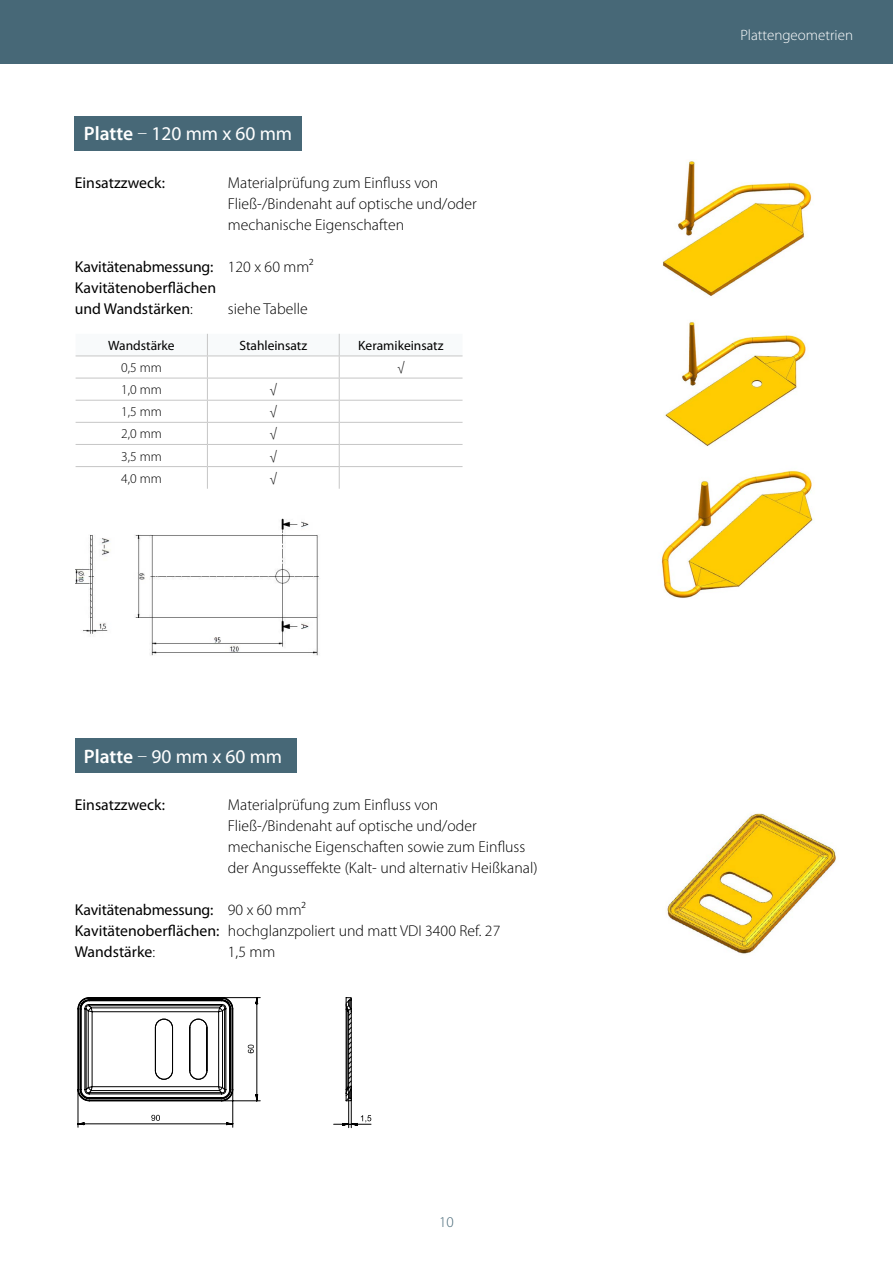
<style>
.page{position:relative;width:893px;height:1263px;background:#fff}
.page>*{position:absolute;margin:0;border:0;box-sizing:border-box;transform-origin:0 0}
.t1{font:19.5px "Myriad Pro";color:#fff}
.t2{font:300 15.75px/21px "Myriad Pro";color:#000}
.t3{font:15.75px/21px "Myriad Pro";color:#000}
.t4{font:300 15px "Myriad Pro";color:#fff}
.t5{font:300 15px "Myriad Pro";color:#476877}
.t6{font:13.5px "Myriad Pro";color:#000}
.t7{font:300 13.5px "Myriad Pro";color:#000}
.s1{font-weight:600}
.s2{font-weight:300}
</style>
<div class="page">
<svg style="left:77px;top:997px;width:295px;height:132px"></svg>
<img style="left:666px;top:813px;width:170px;height:141px">
<img style="left:663px;top:161px;width:149px;height:135px">
<img style="left:665px;top:321px;width:141px;height:125px">
<img style="left:661px;top:470px;width:152px;height:128px">
<svg style="left:76px;top:334px;width:387px;height:155px"></svg>
<hr style="left:76px;top:356px;width:131px;height:1px;background:#c6c6c6">
<hr style="left:207px;top:356px;width:132px;height:1px;background:#c6c6c6">
<hr style="left:339px;top:356px;width:124px;height:1px;background:#c6c6c6">
<div style="left:76px;top:739px;width:221px;height:34px;background:#476877"></div>
<div style="left:75px;top:116px;width:227px;height:34px;background:#476877"></div>
<img style="left:76px;top:518px;width:243px;height:138px">
<div style="left:0;top:0;width:893px;height:64px;background:#476877"></div>
<p class="t1" style="left:84px;top:121px;width:210px"><span class="s1">Platte</span> <span class="s2">–</span> 120 mm x 60 mm</p>
<p class="t3" style="left:75px;top:172px;width:92px">Einsatzzweck:</p>
<p class="t3" style="left:75px;top:256px;width:143px">Kavitätenabmessung:<br>Kavitätenoberflächen und Wandstärken<span class="s2">:</span></p>
<p class="t2" style="left:228px;top:172px;width:250px">Materialprüfung zum Einfluss von<br>Fließ-/Bindenaht auf optische und/oder mechanische Eigenschaften</p>
<p class="t2" style="left:228px;top:256px;width:87px">120 x 60 mm²</p>
<p class="t2" style="left:228px;top:298px;width:81px">siehe Tabelle</p>
<p class="t6" style="left:108px;top:337px;width:68px">Wandstärke</p>
<p class="t6" style="left:239px;top:337px;width:69px">Stahleinsatz</p>
<p class="t6" style="left:358px;top:337px;width:87px">Keramikeinsatz</p>
<p class="t7" style="left:121px;top:360px;width:42px">0,5 mm</p>
<p class="t7" style="left:397px;top:360px;width:9px">√</p>
<p class="t7" style="left:121px;top:382px;width:42px">1,0 mm</p>
<p class="t7" style="left:270px;top:382px;width:9px">√</p>
<p class="t7" style="left:121px;top:404px;width:42px">1,5 mm</p>
<p class="t7" style="left:270px;top:404px;width:9px">√</p>
<p class="t7" style="left:121px;top:426px;width:42px">2,0 mm</p>
<p class="t7" style="left:270px;top:426px;width:9px">√</p>
<p class="t7" style="left:121px;top:449px;width:42px">3,5 mm</p>
<p class="t7" style="left:270px;top:449px;width:9px">√</p>
<p class="t7" style="left:121px;top:471px;width:42px">4,0 mm</p>
<p class="t7" style="left:270px;top:471px;width:9px">√</p>
<p class="t1" style="left:84px;top:744px;width:200px"><span class="s1">Platte</span> <span class="s2">–</span> 90 mm x 60 mm</p>
<p class="t3" style="left:75px;top:794px;width:92px">Einsatzzweck:</p>
<p class="t3" style="left:75px;top:899px;width:146px">Kavitätenabmessung:<br>Kavitätenoberflächen:<br>Wandstärke<span class="s2">:</span></p>
<p class="t2" style="left:228px;top:795px;width:311px">Materialprüfung zum Einfluss von Fließ-/Bindenaht auf optische und/oder mechanische Eigenschaften sowie zum Einfluss der Angusseffekte (Kalt- und alternativ Heißkanal)</p>
<p class="t2" style="left:228px;top:900px;width:274px">90 x 60 mm²<br>hochglanzpoliert und matt VDI 3400 Ref. 27<br>1,5 mm</p>
<p class="t5" style="left:439px;top:1214px;width:16px">10</p>
<p class="t4" style="left:741px;top:27px;width:114px">Plattengeometrien</p>
</div>
